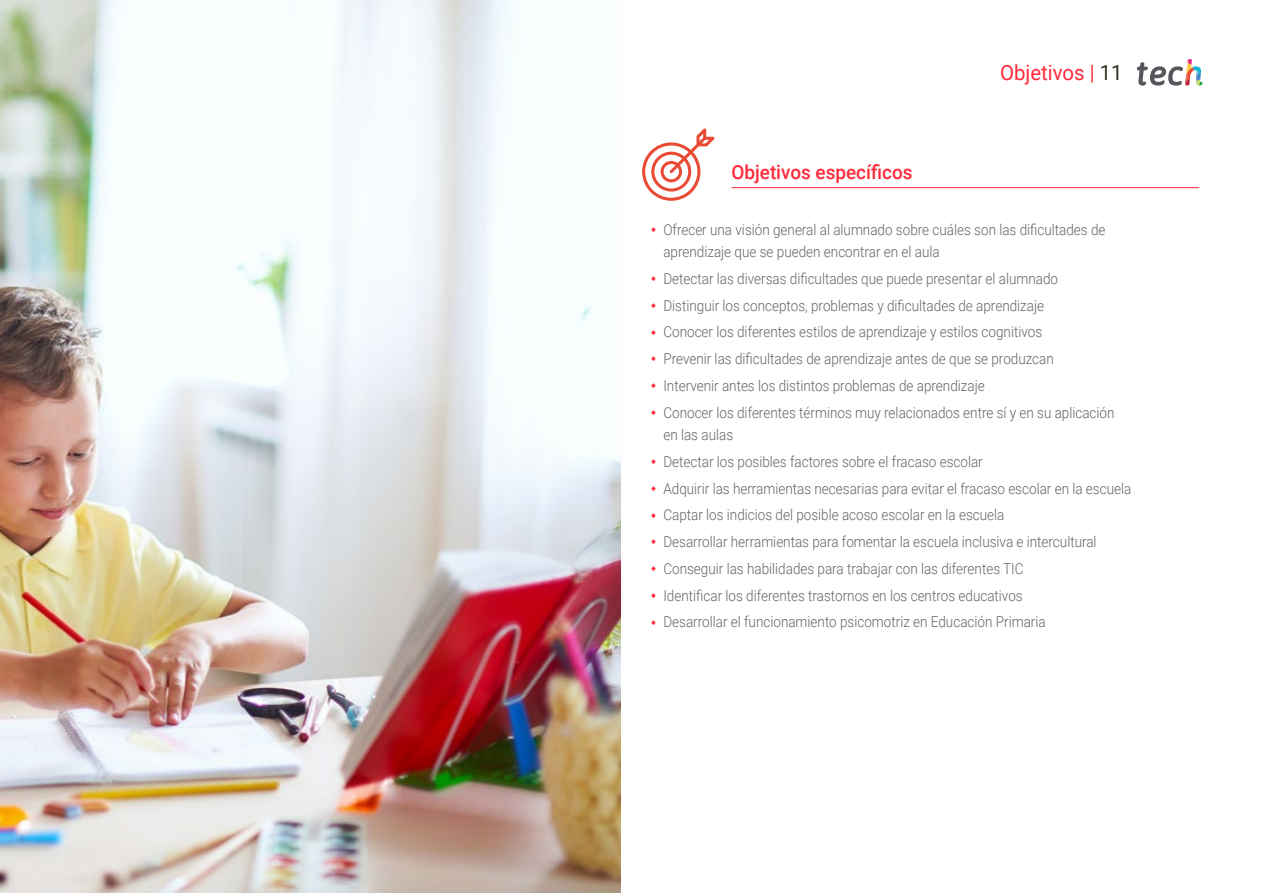
<style>
.page{position:relative;width:1263px;height:893px;background:#fff}
.page>*{position:absolute;margin:0;border:0;box-sizing:border-box;transform-origin:0 0}
.t1{font:21px "Roboto";color:#ff293a}
.t2{font:500 19.5px "Roboto";color:#ff293a}
.t3{font:300 15px/26.7px "Roboto";color:#61646a;scale:.9 1}
.s1{color:#312e20}
</style>
<div class="page">
<hr style="left:731px;top:187px;width:468px;height:1px;background:#ff293a">
<svg style="left:642px;top:128px;width:72px;height:73px"></svg>
<img style="left:0;top:0;width:621px;height:893px">
<svg style="left:1137px;top:59px;width:65px;height:27px"></svg>
<h2 class="t2" style="left:731px;top:159px;width:183px">Objetivos específicos</h2>
<h1 class="t1" style="left:1000px;top:57px;width:124px">Objetivos | <span class="s1">11</span></h1>
<p class="t3" style="left:663px;top:217px;width:493px;line-height:22.5px">Ofrecer una visión general al alumnado sobre cuáles son las dificultades de aprendizaje que se pueden encontrar en el aula</p>
<p class="t3" style="left:663px;top:265px;width:503px">Detectar las diversas dificultades que puede presentar el alumnado Distinguir los conceptos, problemas y dificultades de aprendizaje<br>Conocer los diferentes estilos de aprendizaje y estilos cognitivos<br>Prevenir las dificultades de aprendizaje antes de que se produzcan<br>Intervenir antes los distintos problemas de aprendizaje<br>Conocer los diferentes términos muy relacionados entre sí y en su aplicación</p>
<p class="t3" style="left:663px;top:421px;width:521px">en las aulas<br>Detectar los posibles factores sobre el fracaso escolar<br>Adquirir las herramientas necesarias para evitar el fracaso escolar en la escuela Captar los indicios del posible acoso escolar en la escuela<br>Desarrollar herramientas para fomentar la escuela inclusiva e intercultural Conseguir las habilidades para trabajar con las diferentes TIC<br>Identificar los diferentes trastornos en los centros educativos<br>Desarrollar el funcionamiento psicomotriz en Educación Primaria</p>
</div>
